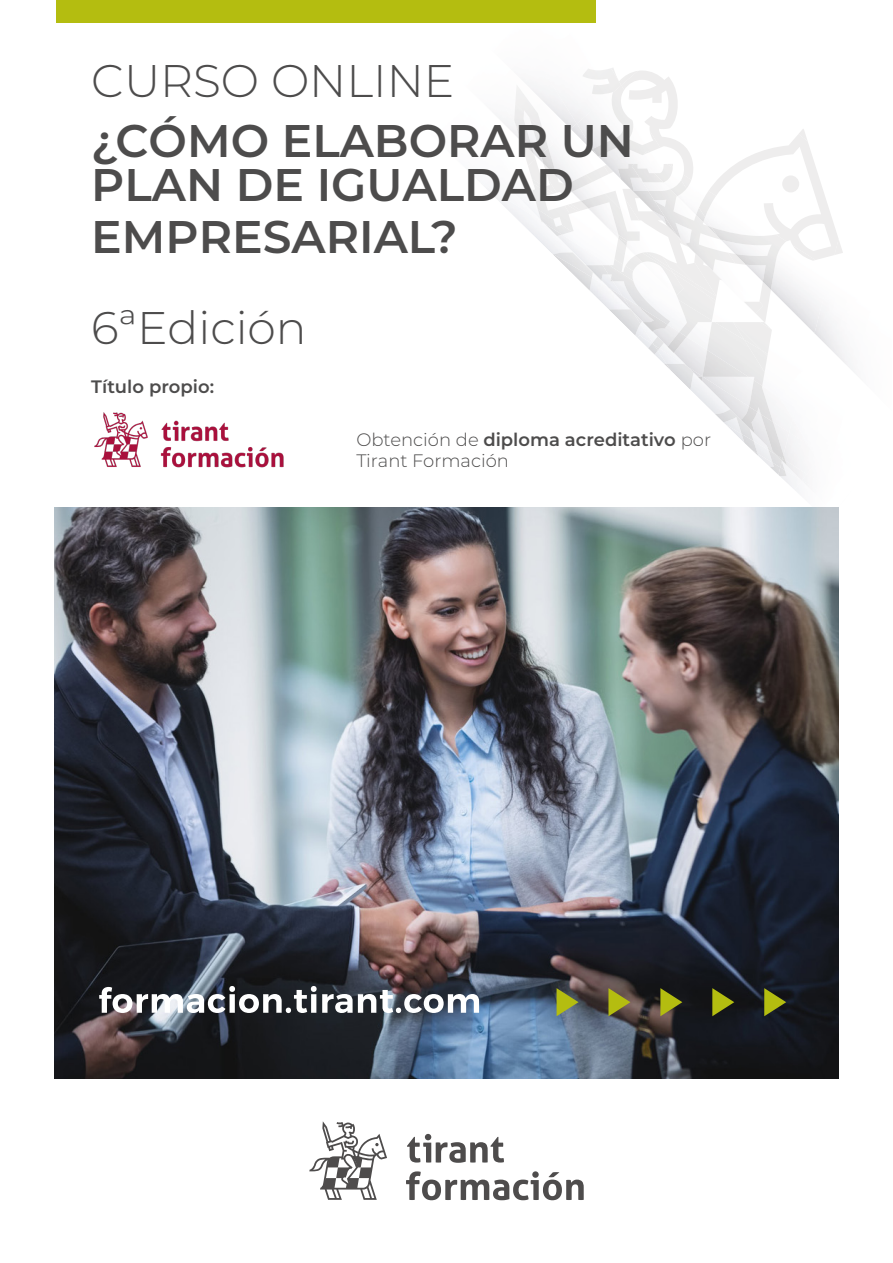
<style>
.page{position:relative;width:893px;height:1263px;background:#fff}
.page>*{position:absolute;margin:0;border:0;box-sizing:border-box;transform-origin:0 0}
.t1{font:600 45.75px/44.1px "Montserrat";color:#4d4c4c}
.t2{font:300 45.75px "Montserrat";color:#4d4c4c}
.t3{font:300 18px/21.6px "Montserrat";color:#4d4c4c}
.t4{font:600 18px "Montserrat";color:#4d4c4c}
.s1{font-weight:600}
</style>
<div class="page">
<img style="left:816px;top:352px;width:54px;height:38px">
<img style="left:816px;top:376px;width:41px;height:14px">
<img style="left:595px;top:0;width:1px;height:23px">
<svg style="left:363px;top:82px;width:453px;height:426px"></svg>
<div style="left:56px;top:0;width:539px;height:23px;background:#b4bd10"></div>
<img style="left:54px;top:508px;width:785px;height:570px">
<svg style="left:557px;top:988px;width:21px;height:28px"></svg>
<svg style="left:608px;top:988px;width:22px;height:28px"></svg>
<svg style="left:660px;top:988px;width:22px;height:28px"></svg>
<svg style="left:712px;top:988px;width:22px;height:28px"></svg>
<svg style="left:764px;top:988px;width:22px;height:28px"></svg>
<svg style="left:309px;top:1121px;width:78px;height:79px"></svg>
<svg style="left:406px;top:1171px;width:178px;height:29px"></svg>
<svg style="left:407px;top:1134px;width:97px;height:29px"></svg>
<img style="left:94px;top:412px;width:190px;height:56px">
<svg style="left:54px;top:973px;width:503px;height:80px;background:#3c4553"></svg>
<svg style="left:99px;top:986px;width:380px;height:27px"></svg>
<h1 class="t2" style="left:91px;top:50px;width:365px">CURSO ONLINE</h1>
<h1 class="t1" style="left:91px;top:117px;width:544px">¿CÓMO ELABORAR UN<br>PLAN DE IGUALDAD</h1>
<h1 class="t1" style="left:91px;top:212px;width:368px">EMPRESARIAL?</h1>
<h1 class="t2" style="left:91px;top:296px;width:217px">6ªEdición</h1>
<p class="t4" style="left:91px;top:374px;width:124px">Título propio:</p>
<p class="t3" style="left:356px;top:428px;width:356px">Obtención de <span class="s1">diploma acreditativo</span> por<br>Tirant Formación</p>
</div>
